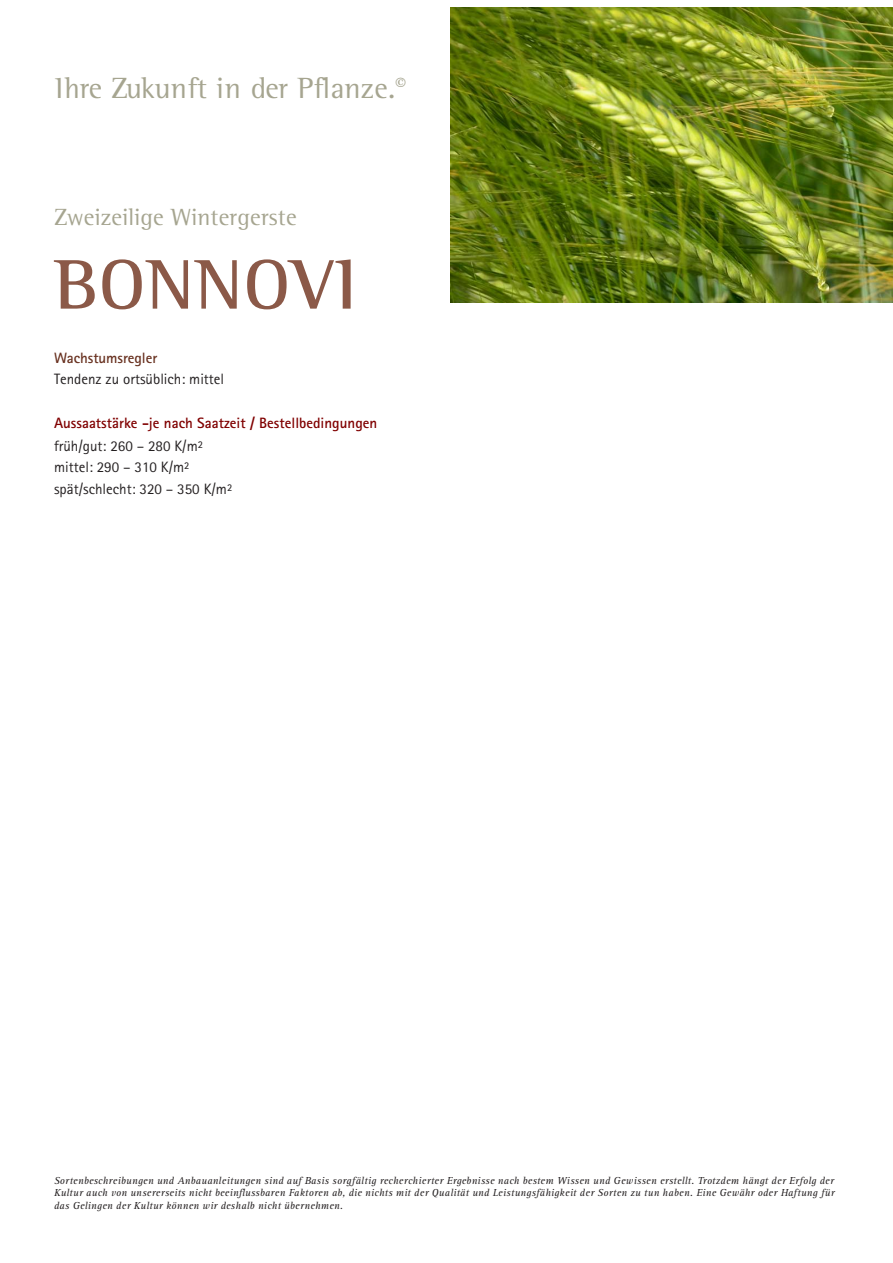
<style>
.page{position:relative;width:893px;height:1263px;background:#fff}
.page>*{position:absolute;margin:0;border:0;box-sizing:border-box;transform-origin:0 0}
.t1{font:700 72px "Rotis Semi Serif";letter-spacing:.01em;color:#8b5948}
.t2{font:30px "Rotis Semi Serif";letter-spacing:-.01em;color:#a6a590}
.t3{font:24px "Rotis Semi Serif";letter-spacing:.01em;color:#a6a590}
.t4{font:15px/21.9px "Rotis Sans Serif";color:#231f20}
.t5{font:700 15px "Rotis Sans Serif";color:#800000}
.t6{font:700 15px "Rotis Sans Serif";letter-spacing:-.005em;color:#693221}
.t7{font:italic 10.5px/12.6px "Rotis Serif";letter-spacing:.025em;color:#231f20;text-align:justify}
</style>
<div class="page">
<img style="left:450px;top:8px;width:443px;height:295px">
<h2 class="t2" style="left:55px;top:71px;width:352px">Ihre Zukunft in der Pflanze.<sup>©</sup></h2>
<h3 class="t3" style="left:54px;top:203px;width:244px">Zweizeilige Wintergerste</h3>
<h1 class="t1" style="left:54px;top:241px;width:305px">BONNOVI</h1>
<h3 class="t6" style="left:54px;top:348px;width:105px">Wachstumsregler</h3>
<h3 class="t4" style="left:54px;top:368px;width:172px">Tendenz zu ortsüblich: mittel</h3>
<h3 class="t5" style="left:54px;top:414px;width:325px">Aussaatstärke -je nach Saatzeit / Bestellbedingungen</h3>
<h3 class="t4" style="left:54px;top:434px;width:180px">früh/gut: 260 – 280 K/m² mittel: 290 – 310 K/m² spät/schlecht: 320 – 350 K/m²</h3>
<p class="t7" style="left:54px;top:1174px;width:782px">Sortenbeschreibungen und Anbauanleitungen sind auf Basis sorgfältig recherchierter Ergebnisse nach bestem Wissen und Gewissen erstellt. Trotzdem hängt der Erfolg der Kultur auch von unsererseits nicht beeinflussbaren Faktoren ab, die nichts mit der Qualität und Leistungsfähigkeit der Sorten zu tun haben. Eine Gewähr oder Haftung für das Gelingen der Kultur können wir deshalb nicht übernehmen.</p>
</div>
